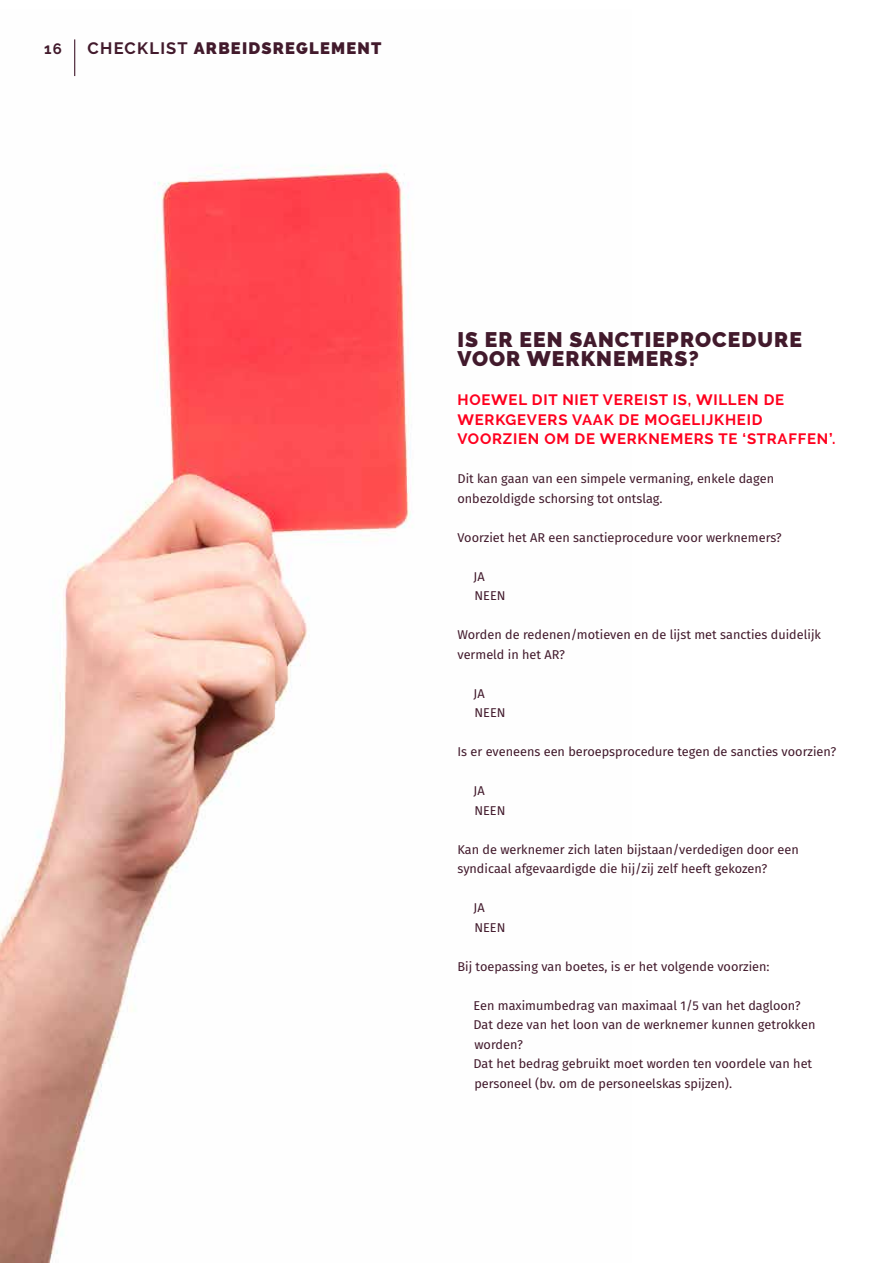
<style>
.page{position:relative;width:893px;height:1263px;background:#fff}
.page>*{position:absolute;margin:0;border:0;box-sizing:border-box;transform-origin:0 0}
.t1{font:900 21px/19.5px "Raleway";letter-spacing:.05em;color:#421a2c}
.t2{font:900 16.5px "Raleway";letter-spacing:.075em;color:#421a2c}
.t3{font:700 15px/19.5px "Raleway";letter-spacing:.05em;color:#ff001e}
.t4{font:700 15px "Raleway";color:#421a2c}
.t5{font:12.75px/19.5px "Fira Sans";color:#421a2c}
.s1{font-weight:700}
</style>
<div class="page">
<img style="left:0;top:39px;width:411px;height:1224px">
<hr style="left:74px;top:39px;width:1px;height:37px;background:#421a2c">
<p class="t4" style="left:44px;top:40px;width:19px">16</p>
<p class="t2" style="left:88px;top:38px;width:295px"><span class="s1">CHECKLIST</span> ARBEIDSREGLEMENT</p>
<h1 class="t1" style="left:457px;top:329px;width:346px">IS ER EEN SANCTIEPROCEDURE<br>VOOR WERKNEMERS?</h1>
<p class="t3" style="left:457px;top:390px;width:380px">HOEWEL DIT NIET VEREIST IS, WILLEN DE<br>WERKGEVERS VAAK DE MOGELIJKHEID<br>VOORZIEN OM DE WERKNEMERS TE ‘STRAFFEN’.</p>
<p class="t5" style="left:457px;top:468px;width:318px">Dit kan gaan van een simpele vermaning, enkele dagen onbezoldigde schorsing tot ontslag.</p>
<p class="t5" style="left:457px;top:527px;width:326px">Voorziet het AR een sanctieprocedure voor werknemers?</p>
<p class="t5" style="left:474px;top:566px;width:33px">JA<br>NEEN</p>
<p class="t5" style="left:457px;top:624px;width:365px">Worden de redenen/motieven en de lijst met sancties duidelijk vermeld in het AR?</p>
<p class="t5" style="left:474px;top:683px;width:33px">JA<br>NEEN</p>
<p class="t5" style="left:457px;top:741px;width:380px">Is er eveneens een beroepsprocedure tegen de sancties voorzien?</p>
<p class="t5" style="left:474px;top:780px;width:33px">JA<br>NEEN</p>
<p class="t5" style="left:457px;top:839px;width:343px">Kan de werknemer zich laten bijstaan/verdedigen door een syndicaal afgevaardigde die hij/zij zelf heeft gekozen?</p>
<p class="t5" style="left:474px;top:897px;width:33px">JA<br>NEEN</p>
<p class="t5" style="left:457px;top:956px;width:314px">Bij toepassing van boetes, is er het volgende voorzien:</p>
<p class="t5" style="left:474px;top:995px;width:343px">Een maximumbedrag van maximaal 1/5 van het dagloon?<br>Dat deze van het loon van de werknemer kunnen getrokken worden?<br>Dat het bedrag gebruikt moet worden ten voordele van het personeel (bv. om de personeelskas spijzen).</p>
</div>
